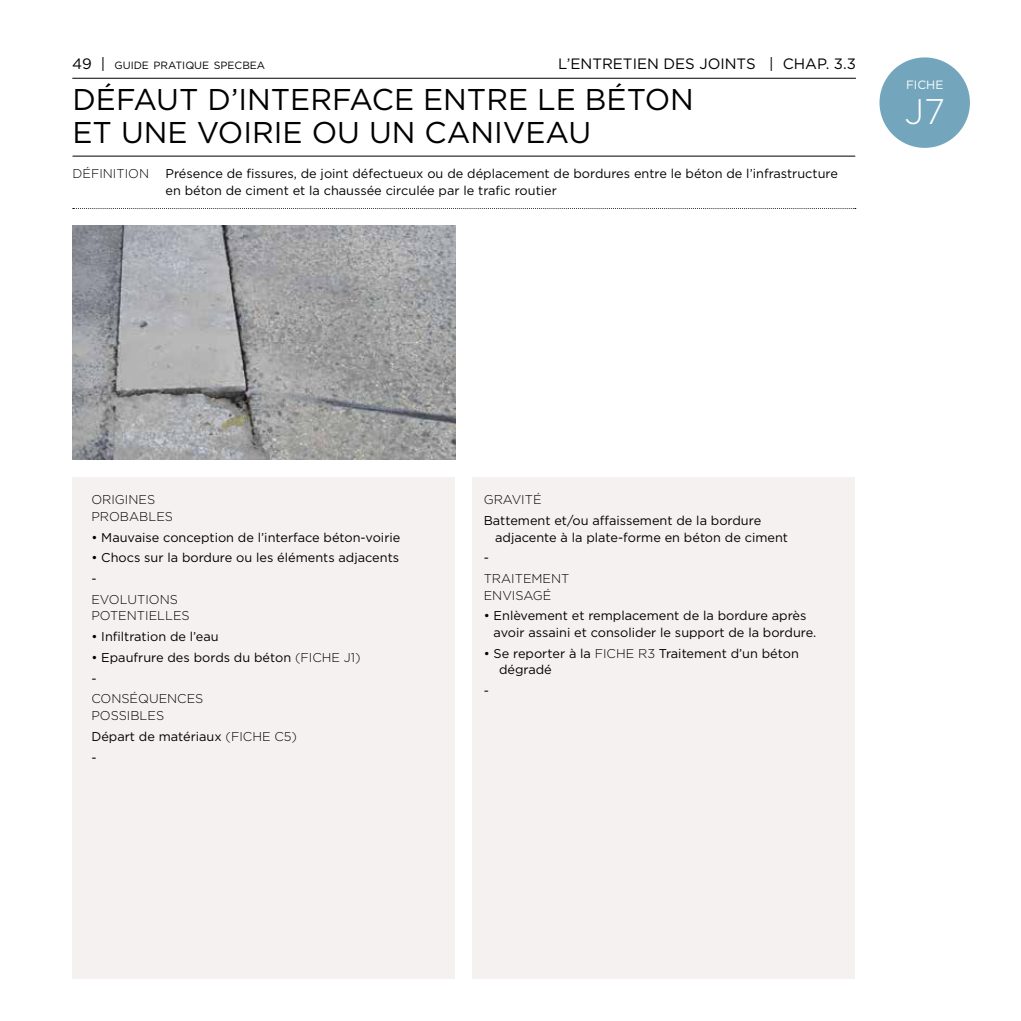
<style>
.page{position:relative;width:1021px;height:1021px;background:#fff}
.page>*{position:absolute;margin:0;border:0;box-sizing:border-box;transform-origin:0 0}
.t1{font:300 35.55px "Gotham";color:#fff}
.t2{font:30px/33px "Gotham";color:#000}
.t3{font:15px "Gotham";color:#000}
.t4{font:12.75px/16.5px "Gotham";color:#000}
.t5{font:300 12.75px/16.5px "Gotham";color:#000}
.t6{font:12px "Gotham";color:#fff}
.t7{font:10.5px "Gotham";color:#000}
.s1{font-size:15px}
.s2{font-weight:300}
</style>
<div class="page">
<hr style="left:72px;top:78px;width:783px;height:1px;background:#000">
<div style="left:879px;top:57px;width:90px;height:91px;background:#73a6bc;border-radius:50%"></div>
<div style="left:72px;top:477px;width:383px;height:502px;background:#f5f1f0"></div>
<div style="left:472px;top:477px;width:383px;height:501px;background:#f5f1f0"></div>
<hr style="left:72px;top:156px;width:783px;height:1px;background:#000">
<svg style="left:73px;top:208px;width:782px;height:1px"></svg>
<img style="left:72px;top:225px;width:383px;height:234px">
<p class="t7" style="left:72px;top:59px;width:194px"><span class="s1">49 |</span> GUIDE PRATIQUE SPECBEA</p>
<p class="t3" style="left:558px;top:55px;width:299px">L’ENTRETIEN DES JOINTS | CHAP. 3.3</p>
<h2 class="t2" style="left:72px;top:83px;width:623px">DÉFAUT D’INTERFACE ENTRE LE BÉTON<br>ET UNE VOIRIE OU UN CANIVEAU</h2>
<p class="t5" style="left:72px;top:165px;width:78px">DÉFINITION</p>
<p class="t4" style="left:165px;top:165px;width:674px">Présence de fissures, de joint défectueux ou de déplacement de bordures entre le béton de l’infrastructure en béton de ciment et la chaussée circulée par le trafic routier</p>
<p class="t6" style="left:906px;top:77px;width:39px">FICHE</p>
<h1 class="t1" style="left:904px;top:90px;width:42px">J7</h1>
<p class="t5" style="left:91px;top:491px;width:83px">ORIGINES<br>PROBABLES</p>
<p class="t4" style="left:91px;top:528px;width:310px">• Mauvaise conception de l’interface béton-voirie</p>
<p class="t4" style="left:91px;top:547px;width:309px;line-height:20.7px">• Chocs sur la bordure ou les éléments adjacents -</p>
<p class="t5" style="left:91px;top:591px;width:100px">EVOLUTIONS<br>POTENTIELLES</p>
<p class="t4" style="left:91px;top:628px;width:129px">• Infiltration de l’eau</p>
<p class="t4" style="left:91px;top:647px;width:271px;line-height:20.7px">• Epaufrure des bords du béton <span class="s2">(FICHE J1) </span>-</p>
<p class="t5" style="left:91px;top:690px;width:114px">CONSÉQUENCES<br>POSSIBLES</p>
<p class="t4" style="left:91px;top:725px;width:207px;line-height:20.7px">Départ de matériaux <span class="s2">(FICHE C5) </span>-</p>
<p class="t5" style="left:483px;top:491px;width:59px">GRAVITÉ</p>
<p class="t4" style="left:495px;top:512px;width:294px;text-indent:-11px">Battement et/ou affaissement de la bordure adjacente à la plate-forme en béton de ciment</p>
<p class="t4" style="left:483px;top:549px;width:7px">-</p>
<p class="t5" style="left:483px;top:570px;width:87px">TRAITEMENT<br>ENVISAGÉ</p>
<p class="t4" style="left:493px;top:607px;width:324px;text-indent:-10px">• Enlèvement et remplacement de la bordure après avoir assaini et consolider le support de la bordure.</p>
<p class="t4" style="left:499px;top:645px;width:301px;text-indent:-15px">• Se reporter à la <span class="s2">FICHE R3</span> Traitement d’un béton dégradé</p>
<p class="t4" style="left:483px;top:682px;width:7px">-</p>
</div>
